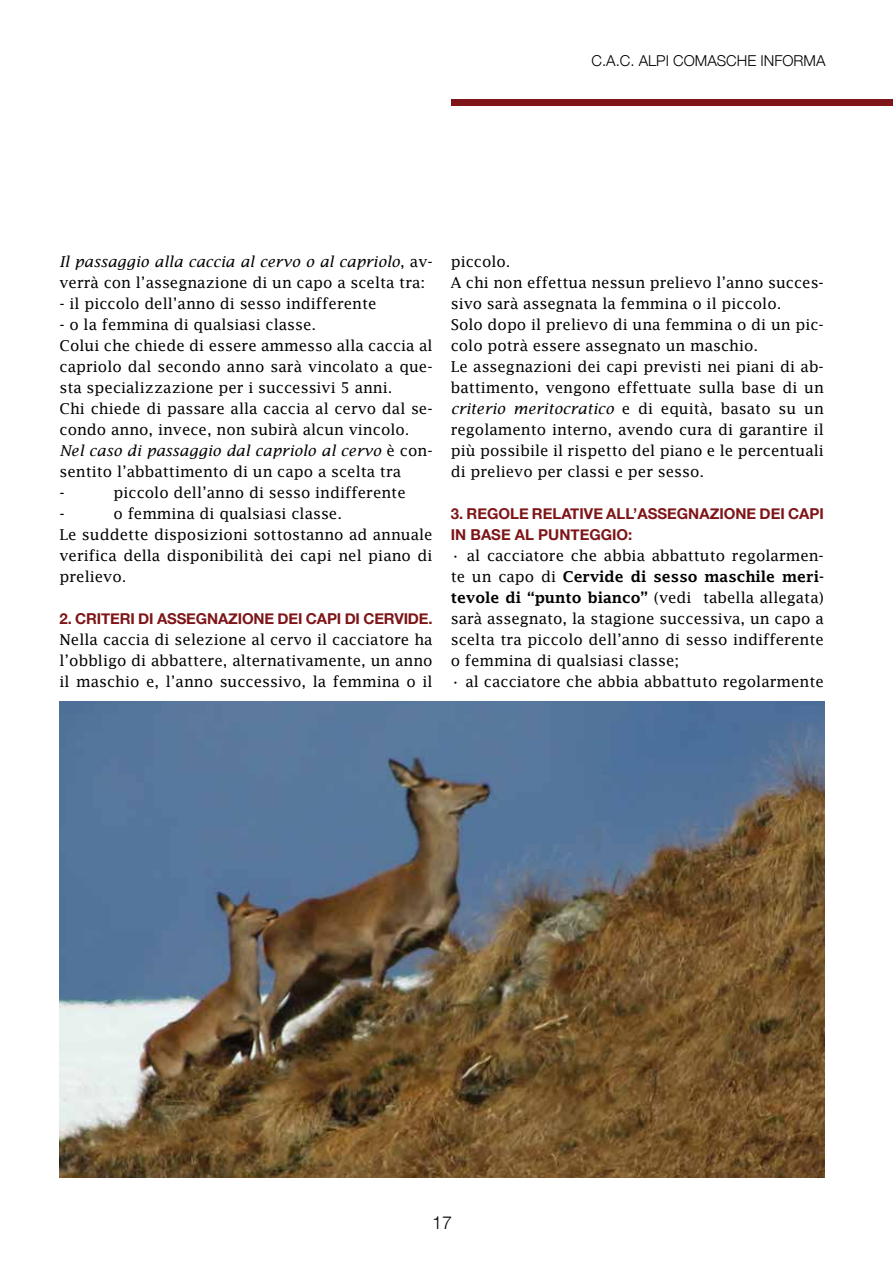
<style>
.page{position:relative;width:893px;height:1263px;background:#fff}
.page>*{position:absolute;margin:0;border:0;box-sizing:border-box;transform-origin:0 0}
.t1{font:300 18px "Helvetica Neue";color:#000}
.t2{font:15px/21px "Lucida Fax";color:#000}
.t3{font:700 15px/21px "Helvetica Neue";color:#7e1518}
.t4{font:300 15px "Helvetica Neue";color:#000}
.s1{font-style:italic}
.s2{font-weight:600}
</style>
<div class="page">
<div style="left:451px;top:99px;width:442px;height:7px;background:#7e1518"></div>
<img style="left:60px;top:702px;width:765px;height:476px">
<p class="t4" style="left:591px;top:48px;width:235px">C.A.C. ALPI COMASCHE INFORMA</p>
<p class="t2" style="left:60px;top:251px;width:375px"><span class="s1">Il passaggio alla caccia al cervo o al capriolo</span>, av&shy;verrà con l’assegnazione di un capo a scelta tra:</p>
<p class="t2" style="left:60px;top:293px;width:319px">- il piccolo dell’anno di sesso indifferente</p>
<p class="t2" style="left:60px;top:314px;width:375px">- o la femmina di qualsiasi classe.<br>Colui che chiede di essere ammesso alla caccia al capriolo dal secondo anno sarà vincolato a que&shy;sta specializzazione per i successivi 5 anni.<br>Chi chiede di passare alla caccia al cervo dal se&shy;condo anno, invece, non subirà alcun vincolo.<br><span class="s1">Nel caso di passaggio dal capriolo al cervo</span> è con&shy;sentito l’abbattimento di un capo a scelta tra<br>-</p>
<p class="t2" style="left:114px;top:482px;width:294px">piccolo dell’anno di sesso indifferente</p>
<p class="t2" style="left:60px;top:503px;width:375px;text-indent:54px">o femmina di qualsiasi classe.<br>Le suddette disposizioni sottostanno ad annuale verifica della disponibilità dei capi nel piano di prelievo.</p>
<p class="t3" style="left:60px;top:608px;width:375px">2. CRITERI DI ASSEGNAZIONE DEI CAPI DI CERVIDE.</p>
<p class="t2" style="left:60px;top:629px;width:375px;text-align:justify">Nella caccia di selezione al cervo il cacciatore ha l’obbligo di abbattere, alternativamente, un anno il maschio e, l’anno successivo, la femmina o il</p>
<p class="t2" style="left:60px;top:503px;width:7px">-</p>
<p class="t2" style="left:451px;top:251px;width:375px">piccolo.<br>A chi non effettua nessun prelievo l’anno succes&shy;sivo sarà assegnata la femmina o il piccolo.<br>Solo dopo il prelievo di una femmina o di un pic&shy;colo potrà essere assegnato un maschio.<br>Le assegnazioni dei capi previsti nei piani di ab&shy;battimento, vengono effettuate sulla base di un <span class="s1">criterio meritocratico</span> e di equità, basato su un regolamento interno, avendo cura di garantire il più possibile il rispetto del piano e le percentuali di prelievo per classi e per sesso.</p>
<p class="t3" style="left:451px;top:503px;width:375px">3. REGOLE RELATIVE ALL’ASSEGNAZIONE DEI CAPI<br>IN BASE AL PUNTEGGIO:</p>
<p class="t2" style="left:451px;top:545px;width:375px;text-align:justify">• al cacciatore che abbia abbattuto regolarmen&shy;te un capo di <span class="s2">Cervide di sesso maschile meri&shy;tevole di “punto bianco”</span> (vedi tabella allegata) sarà assegnato, la stagione successiva, un capo a scelta tra piccolo dell’anno di sesso indifferente o femmina di qualsiasi classe;</p>
<p class="t2" style="left:451px;top:671px;width:375px">• al cacciatore che abbia abbattuto regolarmente</p>
<p class="t1" style="left:432px;top:1208px;width:22px">17</p>
</div>
